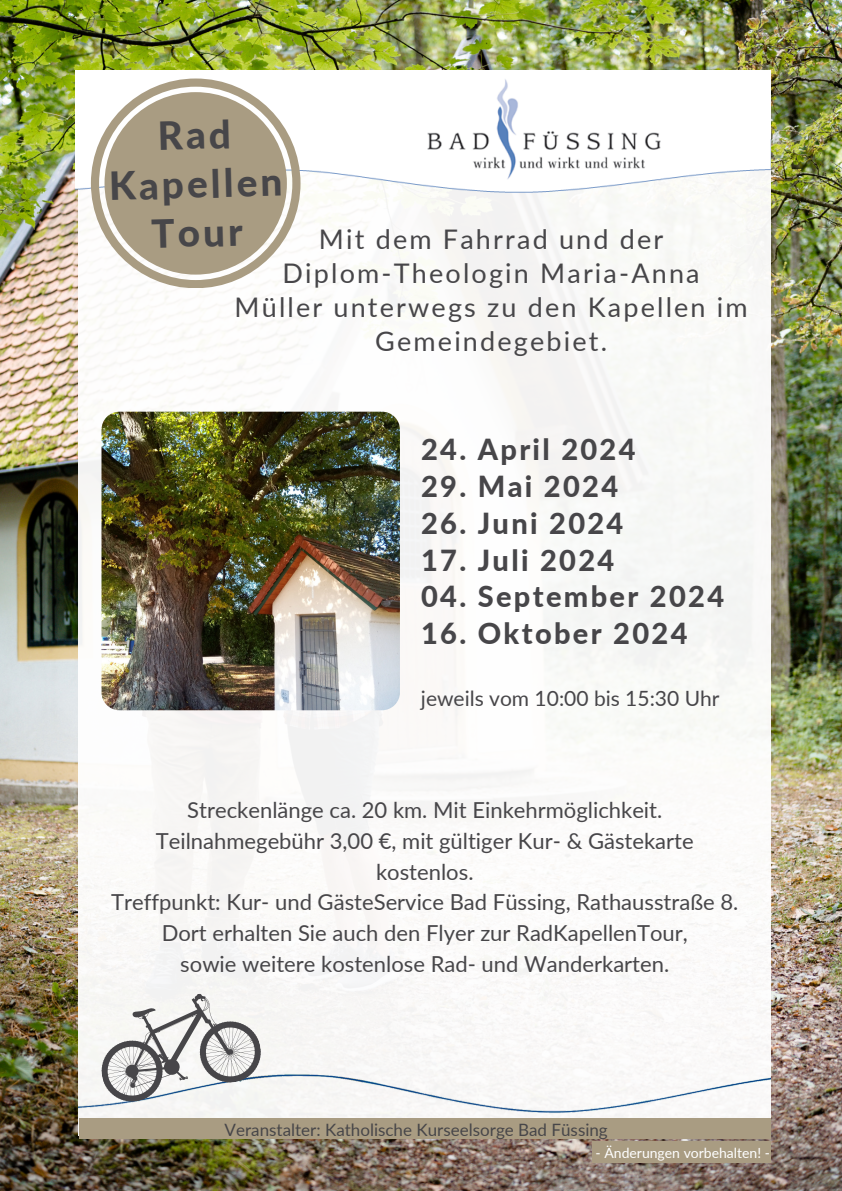
<style>
.page{position:relative;width:842px;height:1191px;background:#fff}
.page>*{position:absolute;margin:0;border:0;box-sizing:border-box;transform-origin:0 0}
.t1{font:800 38.7px/48.8px "Lato";color:#474649;text-align:center}
.t2{font:800 29px "Lato";letter-spacing:.08em;color:#474649}
.t3{font:27px/33.8px "Lato";letter-spacing:.08em;color:#474649;text-align:center}
.t4{font:22px/30.8px "Lato";color:#474649;text-align:center}
.t5{font:21px "Lato";color:#474649}
.t6{font:17px "Lato";color:#474649}
.t7{font:14px "Lato";color:#fff}
</style>
<div class="page">
<img style="left:0;top:0;width:842px;height:1190px">
<div style="left:79px;top:135px;width:691px;height:1000px;background:#faf9f8"></div>
<img style="left:79px;top:1074px;width:691px;height:39px">
<div style="left:79px;top:1118px;width:692px;height:21px;background:#a99c82"></div>
<img style="left:75px;top:71px;width:695px;height:126px">
<svg style="left:91px;top:78px;width:209px;height:210px"></svg>
<div style="left:105px;top:92px;width:182px;height:182px;background:#a99c82;border-radius:50%"></div>
<div style="left:592px;top:1141px;width:179px;height:22px;background:#a99c82"></div>
<img style="left:101px;top:411px;width:299px;height:299px">
<svg style="left:90px;top:993px;width:176px;height:113px"></svg>
<h2 class="t1" style="left:106px;top:113px;width:175px;rotate:-2deg">Rad<br>Kapellen<br>Tour</h2>
<h4 class="t3" style="left:235px;top:222px;width:515px">Mit dem Fahrrad und der<br>Diplom-Theologin Maria-Anna<br>Müller unterwegs zu den Kapellen im<br>Gemeindegebiet.</h4>
<p class="t2" style="left:421px;top:431px;width:216px">24. April 2024</p>
<p class="t2" style="left:421px;top:468px;width:199px">29. Mai 2024</p>
<p class="t2" style="left:421px;top:505px;width:204px">26. Juni 2024</p>
<p class="t2" style="left:421px;top:542px;width:195px">17. Juli 2024</p>
<p class="t2" style="left:421px;top:578px;width:305px">04. September 2024</p>
<p class="t2" style="left:421px;top:615px;width:268px">16. Oktober 2024</p>
<p class="t5" style="left:421px;top:684px;width:300px">jeweils vom 10:00 bis 15:30 Uhr</p>
<p class="t4" style="left:111px;top:794px;width:629px">Streckenlänge ca. 20 km. Mit Einkehrmöglichkeit.<br>Teilnahmegebühr 3,00 €, mit gültiger Kur- &amp; Gästekarte kostenlos.<br>Treffpunkt: Kur- und GästeService Bad Füssing, Rathausstraße 8.<br>Dort erhalten Sie auch den Flyer zur RadKapellenTour,<br>sowie weitere kostenlose Rad- und Wanderkarten.</p>
<h4 class="t6" style="left:225px;top:1118px;width:385px">Veranstalter: Katholische Kurseelsorge Bad Füssing</h4>
<h3 class="t7" style="left:596px;top:1143px;width:176px">- Änderungen vorbehalten! -</h3>
</div>
